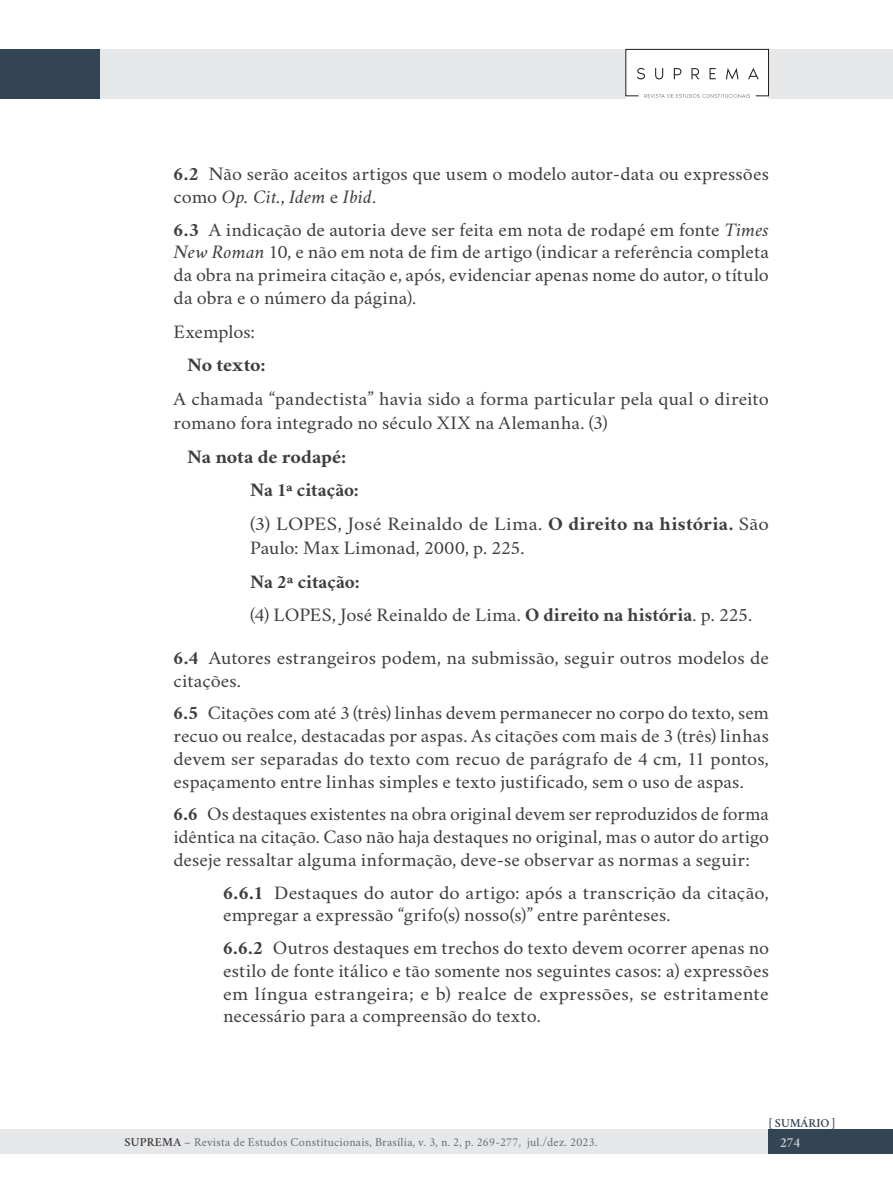
<style>
.page{position:relative;width:893px;height:1191px;background:#fff}
.page>*{position:absolute;margin:0;border:0;box-sizing:border-box;transform-origin:0 0}
.txt_topico_1_1{font:19.25px/22.8px "Crimson";letter-spacing:.005em;color:#3e3e3f;text-align:justify}
.txt_topico_1_1-2{font:19.25px/22.8px "Crimson";letter-spacing:.005em;color:#3e3e3f;scale:1.05 1}
.txt_topico_1_1_1{font:19.25px/22.8px "Crimson";letter-spacing:.005em;color:#3e3e3f;text-align:justify;scale:1.04 1}
.txt_topico_1_1_1-2{font:19.25px/22.8px "Crimson";letter-spacing:.005em;color:#3e3e3f;scale:1.08 1}
.TEXTO_CORRIDO_SEM_TAB{font:19.25px/23.8px "Crimson";letter-spacing:.01em;color:#3e3e3f;scale:1.06 1}
.TEXTO_CORRIDO_SEM_TAB-2{font:19.25px/23.8px "Crimson";letter-spacing:.01em;color:#3e3e3f;scale:1.09 1}
.txt_topico_1_1-3{font:19.25px/22.8px "Crimson";letter-spacing:.005em;color:#3e3e3f;scale:1.06 1}
.TEXTO_CORRIDO_SEM_TAB-3{font:19.25px "Crimson";letter-spacing:.01em;color:#3e3e3f;scale:1.05 1}
.TEXTO_CORRIDO_SEM_TAB-4{font:700 19.25px "Crimson";color:#3e3e3f}
.TEXTO_CORRIDO_SEM_TAB-5{font:700 19.25px "Crimson";color:#3e3e3f;scale:1.05 1}
.t1{font:600 14px "Crimson";color:#d1d2d4}
.t2{font:12.25px "Crimson";letter-spacing:.02em;color:#6c6d70}
.t3{font:600 12.25px "Crimson";color:#334554}
.s1{font-weight:700}
.s2{font-style:italic}
.s3{font-weight:600;color:#3e3e3f}
</style>
<div class="page">
<div style="left:0;top:1129px;width:790px;height:25px;background:#e6e7e9"></div>
<div style="left:0;top:49px;width:892px;height:50px;background:#e6e7e9"></div>
<div style="left:768px;top:1129px;width:124px;height:25px;background:#334554"></div>
<div style="left:0;top:49px;width:99px;height:50px;background:#334554"></div>
<div style="left:626px;top:50px;width:142px;height:49px;background:#fff"></div>
<svg style="left:625px;top:48px;width:144px;height:50px"></svg>
<p class="txt_topico_1_1-2" style="left:174px;top:160px;width:568px"><span class="s1">6.2</span> Não serão aceitos artigos que usem o modelo autor-data ou expressões como <span class="s2">Op. Cit.</span>, <span class="s2">Idem</span> e <span class="s2">Ibid</span>.</p>
<p class="txt_topico_1_1-2" style="left:174px;top:216px;width:568px;text-align:justify"><span class="s1">6.3</span> A indicação de autoria deve ser feita em nota de rodapé em fonte <span class="s2">Times New Roman</span> 10, e não em nota de fim de artigo (indicar a referência completa da obra na primeira citação e, após, evidenciar apenas nome do autor, o título da obra e o número da página).</p>
<p class="TEXTO_CORRIDO_SEM_TAB-3" style="left:174px;top:316px;width:79px">Exemplos:</p>
<p class="TEXTO_CORRIDO_SEM_TAB-5" style="left:187px;top:350px;width:77px">No texto:</p>
<p class="TEXTO_CORRIDO_SEM_TAB" style="left:174px;top:384px;width:563px">A chamada “pandectista” havia sido a forma particular pela qual o direito romano fora integrado no século XIX na Alemanha. (3)</p>
<p class="TEXTO_CORRIDO_SEM_TAB-5" style="left:187px;top:442px;width:153px">Na nota de rodapé:</p>
<p class="TEXTO_CORRIDO_SEM_TAB-4" style="left:250px;top:475px;width:110px">Na 1ª citação:</p>
<p class="TEXTO_CORRIDO_SEM_TAB-2" style="left:250px;top:509px;width:477px">(3) LOPES, José Reinaldo de Lima. <span class="s1">O direito na história.</span> São<br>Paulo: Max Limonad, 2000, p. 225.</p>
<p class="TEXTO_CORRIDO_SEM_TAB-4" style="left:250px;top:567px;width:111px">Na 2ª citação:</p>
<p class="TEXTO_CORRIDO_SEM_TAB-3" style="left:250px;top:600px;width:480px">(4) LOPES, José Reinaldo de Lima. <span class="s1">O direito na história</span>. p. 225.</p>
<p class="txt_topico_1_1-3" style="left:174px;top:644px;width:563px"><span class="s1">6.4</span> Autores estrangeiros podem, na submissão, seguir outros modelos de citações.</p>
<p class="txt_topico_1_1" style="left:174px;top:699px;width:597px"><span class="s1">6.5</span> Citações com até 3 (três) linhas devem permanecer no corpo do texto, sem recuo ou realce, destacadas por aspas. As citações com mais de 3 (três) linhas devem ser separadas do texto com recuo de parágrafo de 4 cm, 11 pontos, espaçamento entre linhas simples e texto justificado, sem o uso de aspas.</p>
<p class="txt_topico_1_1" style="left:174px;top:800px;width:597px"><span class="s1">6.6</span> Os destaques existentes na obra original devem ser reproduzidos de forma idêntica na citação. Caso não haja destaques no original, mas o autor do artigo deseje ressaltar alguma informação, deve-se observar as normas a seguir:</p>
<p class="txt_topico_1_1_1-2" style="left:223px;top:878px;width:507px"><span class="s1">6.6.1</span> Destaques do autor do artigo: após a transcrição da citação, empregar a expressão “grifo(s) nosso(s)” entre parênteses.</p>
<p class="txt_topico_1_1_1" style="left:223px;top:934px;width:526px"><span class="s1">6.6.2</span> Outros destaques em trechos do texto devem ocorrer apenas no estilo de fonte itálico e tão somente nos seguintes casos: a) expressões em língua estrangeira; e b) realce de expressões, se estritamente necessário para a compreensão do texto.</p>
<p class="t3" style="left:769px;top:1114px;width:68px">[ SUMÁRIO ]</p>
<p class="t2" style="left:125px;top:1132px;width:474px"><span class="s3">SUPREMA</span> – Revista de Estudos Constitucionais, Brasília, v. 3, n. 2, p. 269-277, jul./dez. 2023.</p>
<p class="t1" style="left:780px;top:1132px;width:21px">274</p>
</div>
